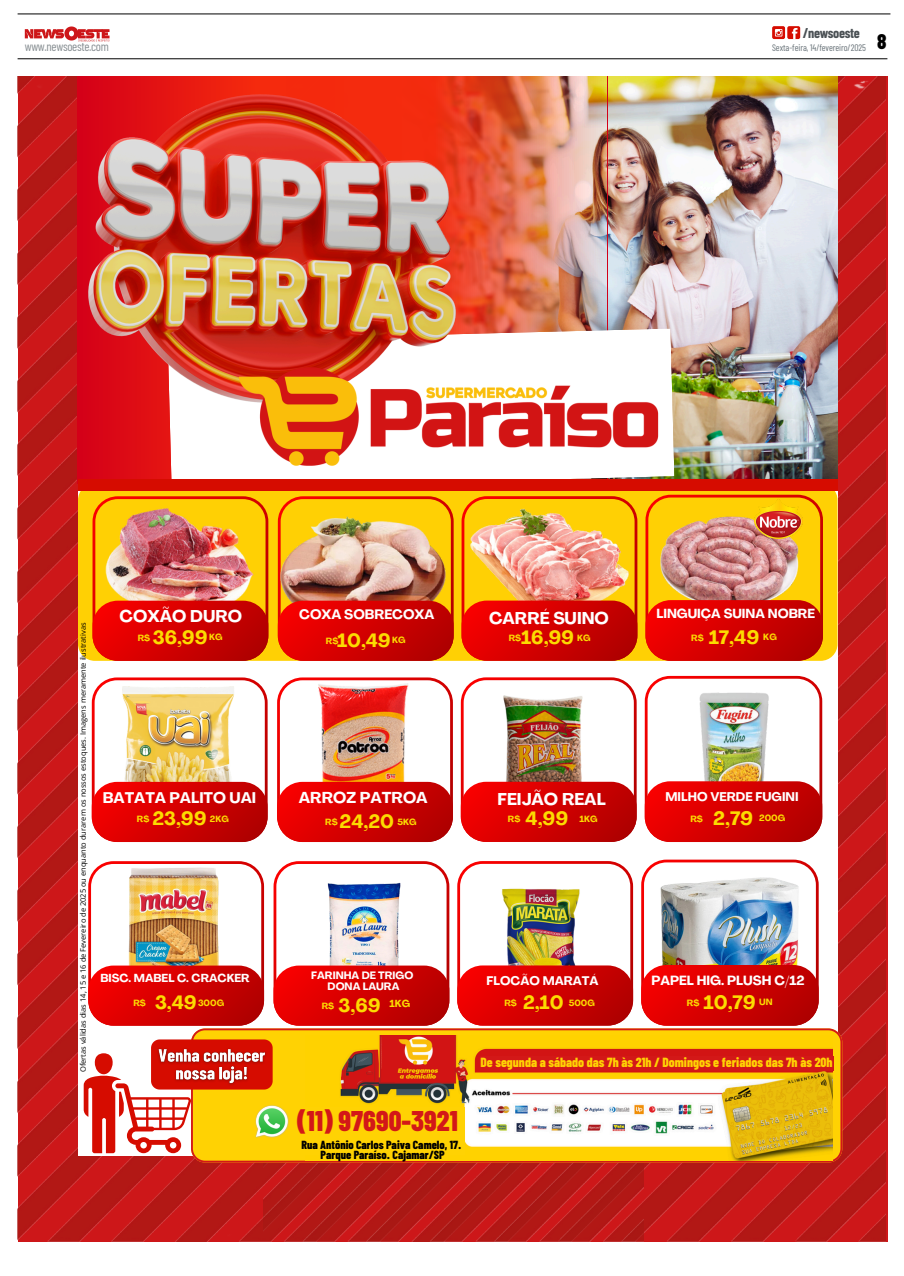
<style>
.page{position:relative;width:904px;height:1276px;background:#fff}
.page>*{position:absolute;margin:0;border:0;box-sizing:border-box;transform-origin:0 0}
.t1{font:800 28.38px "Barlow Condensed";color:#d31818}
.t2{font:800 21.12px "Barlow Condensed";color:#000}
.t3{font:700 19.12px "Agrandir";color:#fcdb00}
.t4{font:700 19px "Agrandir";color:#fcdb00}
.t5{font:700 16.88px "Agrandir";color:#fff}
.t6{font:700 15.62px "Agrandir";color:#fff}
.t7{font:700 15.25px "Agrandir";color:#fff}
.t8{font:700 13.88px "Barlow Condensed";letter-spacing:-.025em;color:#4a5054}
.t9{font:700 13.5px "Agrandir";color:#fff}
.t10{font:800 13.25px "Barlow Condensed";color:#ffd203}
.t11{font:700 13.12px "Agrandir";color:#fff}
.t12{font:700 13px "Agrandir";color:#fff}
.t13{font:12.5px "Barlow Condensed";letter-spacing:-.025em;color:#878e92}
.t14{font:700 12.5px "Agrandir";color:#fff}
.t15{font:700 12.38px "Agrandir";color:#fff}
.t16{font:800 11.75px "Barlow Condensed";color:#000}
.t17{font:700 11.5px "Agrandir";color:#fff}
.t18{font:700 10.5px "Agrandir";color:#fff}
.t19{font:700 10.12px "Agrandir";color:#fcdb00}
.t20{font:9.38px "Barlow Condensed";letter-spacing:-.01em;color:#697379}
.t21{font:700 9px "Agrandir";color:#fcdb00}
.t22{font:700 8.88px "Agrandir";color:#fcdb00}
.t23{font:7.5px "Open Sans";color:#000}
</style>
<div class="page">
<hr style="left:18px;top:13px;width:872px;height:1px;background:#000">
<hr style="left:18px;top:58px;width:869px;height:1px;background:#000">
<svg style="left:25px;top:26px;width:85px;height:15px"></svg>
<svg style="left:772px;top:26px;width:13px;height:13px"></svg>
<svg style="left:775px;top:29px;width:7px;height:8px"></svg>
<div style="left:787px;top:26px;width:13px;height:13px;background:#d60c00;border-radius:2px"></div>
<svg style="left:791px;top:28px;width:6px;height:11px"></svg>
<img style="left:643px;top:76px;width:242px;height:1165px">
<img style="left:18px;top:76px;width:625px;height:1165px">
<div style="left:78px;top:490px;width:759px;height:666px;background:#fff"></div>
<svg style="left:457px;top:861px;width:176px;height:164px"></svg>
<svg style="left:645px;top:676px;width:177px;height:166px"></svg>
<svg style="left:92px;top:677px;width:176px;height:165px"></svg>
<div style="left:78px;top:483px;width:759px;height:178px;background:#ffd004;border-radius:17px"></div>
<img style="left:113px;top:686px;width:131px;height:96px">
<div style="left:92px;top:782px;width:176px;height:60px;background:linear-gradient(to right,#f40000,#b30101);border-radius:25px"></div>
<svg style="left:277px;top:677px;width:176px;height:165px"></svg>
<img style="left:314px;top:683px;width:100px;height:99px">
<div style="left:277px;top:782px;width:176px;height:60px;background:linear-gradient(to right,#f40101,#b30000);border-radius:25px"></div>
<svg style="left:461px;top:677px;width:175px;height:164px"></svg>
<img style="left:486px;top:696px;width:116px;height:86px">
<div style="left:461px;top:782px;width:175px;height:60px;background:linear-gradient(to right,#f40000,#b20000);border-radius:25px"></div>
<img style="left:672px;top:687px;width:122px;height:94px">
<div style="left:645px;top:781px;width:177px;height:61px;background:linear-gradient(to right,#f40101,#b30000);border-radius:25px"></div>
<svg style="left:93px;top:506px;width:175px;height:154px"></svg>
<img style="left:98px;top:496px;width:164px;height:115px">
<div style="left:93px;top:601px;width:175px;height:60px;background:linear-gradient(to right,#f40000,#b20000);border-radius:25px"></div>
<svg style="left:278px;top:513px;width:176px;height:147px"></svg>
<img style="left:281px;top:513px;width:165px;height:140px">
<div style="left:278px;top:601px;width:176px;height:60px;background:linear-gradient(to right,#f40000,#b30100);border-radius:25px"></div>
<svg style="left:461px;top:513px;width:176px;height:147px"></svg>
<img style="left:468px;top:513px;width:162px;height:95px">
<div style="left:461px;top:601px;width:176px;height:60px;background:linear-gradient(to right,#f40200,#b30000);border-radius:25px"></div>
<svg style="left:645px;top:495px;width:178px;height:166px"></svg>
<img style="left:656px;top:494px;width:146px;height:110px">
<div style="left:645px;top:600px;width:178px;height:61px;background:linear-gradient(to right,#f40200,#b30000);border-radius:25px"></div>
<img style="left:607px;top:76px;width:230px;height:404px">
<img style="left:78px;top:76px;width:529px;height:404px">
<svg style="left:168px;top:402px;width:54px;height:78px"></svg>
<div style="left:78px;top:480px;width:759px;height:11px;background:#d60c00"></div>
<img style="left:88px;top:94px;width:368px;height:308px">
<img style="left:222px;top:318px;width:452px;height:195px">
<svg style="left:191px;top:1028px;width:651px;height:134px;background:#f5aa0b"></svg>
<img style="left:306px;top:1036px;width:527px;height:125px">
<div style="left:239px;top:1108px;width:226px;height:47px;background:#ffd203"></div>
<img style="left:273px;top:1103px;width:17px;height:35px">
<img style="left:88px;top:861px;width:176px;height:164px">
<div style="left:88px;top:966px;width:176px;height:60px;background:linear-gradient(to right,#f40101,#b30000);border-radius:25px"></div>
<svg style="left:273px;top:861px;width:176px;height:164px"></svg>
<img style="left:306px;top:876px;width:117px;height:90px">
<div style="left:273px;top:966px;width:176px;height:60px;background:linear-gradient(to right,#f40202,#b30000);border-radius:25px"></div>
<img style="left:476px;top:876px;width:128px;height:90px">
<div style="left:457px;top:965px;width:176px;height:61px;background:linear-gradient(to right,#f40303,#b30000);border-radius:25px"></div>
<svg style="left:641px;top:861px;width:177px;height:165px"></svg>
<img style="left:657px;top:860px;width:146px;height:107px">
<div style="left:641px;top:965px;width:177px;height:61px;background:linear-gradient(to right,#f40202,#b30000);border-radius:25px"></div>
<div style="left:480px;top:1056px;width:353px;height:15px;background:#d31818"></div>
<svg style="left:84px;top:1039px;width:189px;height:114px"></svg>
<img style="left:754px;top:499px;width:49px;height:39px">
<img style="left:154px;top:1045px;width:117px;height:45px">
<p class="t13" style="left:25px;top:39px;width:86px">www.newsoeste.com</p>
<p class="t8" style="left:803px;top:24px;width:58px">/newsoeste</p>
<p class="t20" style="left:772px;top:42px;width:95px">Sexta-feira, 14/fevereiro/2025</p>
<h6 class="t2" style="left:877px;top:28px;width:11px">8</h6>
<p class="t23" style="left:78px;top:1072px;width:451px;rotate:-90deg">Ofertas válidas dias 14, 15 e 16 de Fevereiro de 2025 ou enquanto durarem os nossos estoques. Imagens meramente ilustrativas</p>
<h4 class="t5" style="left:120px;top:609px;width:124px">COXÃO DURO</h4>
<p class="t22" style="left:138px;top:635px;width:14px">R$</p>
<p class="t4" style="left:153px;top:630px;width:56px">36,99</p>
<h2 class="t22" style="left:209px;top:634px;width:15px">KG</h2>
<p class="t5" style="left:489px;top:611px;width:121px">CARRÉ SUINO</p>
<h5 class="t22" style="left:509px;top:635px;width:14px">R$</h5>
<h4 class="t4" style="left:521px;top:630px;width:54px">16,99</h4>
<p class="t9" style="left:299px;top:609px;width:137px">COXA SOBRECOXA</p>
<h2 class="t22" style="left:326px;top:638px;width:14px">R$</h2>
<p class="t4" style="left:337px;top:633px;width:55px">10,49</p>
<h2 class="t22" style="left:392px;top:636px;width:15px">KG</h2>
<p class="t22" style="left:577px;top:635px;width:15px">KG</p>
<h2 class="t12" style="left:656px;top:608px;width:160px">LINGUIÇA SUINA NOBRE</h2>
<p class="t21" style="left:691px;top:634px;width:14px">R$</p>
<p class="t3" style="left:709px;top:630px;width:52px">17,49</p>
<p class="t21" style="left:763px;top:633px;width:15px">KG</p>
<p class="t7" style="left:103px;top:791px;width:155px">BATATA PALITO UAI</p>
<p class="t6" style="left:299px;top:791px;width:130px">ARROZ PATROA</p>
<p class="t5" style="left:498px;top:792px;width:110px">FEIJÃO REAL</p>
<p class="t22" style="left:137px;top:816px;width:14px">R$</p>
<p class="t4" style="left:152px;top:811px;width:56px">23,99</p>
<p class="t22" style="left:210px;top:816px;width:20px">2KG</p>
<p class="t22" style="left:325px;top:819px;width:14px">R$</p>
<p class="t4" style="left:340px;top:814px;width:56px">24,20</p>
<p class="t22" style="left:397px;top:818px;width:21px">5KG</p>
<p class="t22" style="left:508px;top:816px;width:14px">R$</p>
<p class="t4" style="left:526px;top:811px;width:44px">4,99</p>
<p class="t22" style="left:579px;top:816px;width:20px">1KG</p>
<p class="t14" style="left:665px;top:792px;width:134px">MILHO VERDE FUGINI</p>
<p class="t21" style="left:690px;top:816px;width:14px">R$</p>
<h6 class="t3" style="left:713px;top:811px;width:41px">2,79</h6>
<p class="t21" style="left:759px;top:814px;width:28px">200G</p>
<p class="t17" style="left:100px;top:974px;width:151px">BISC. MABEL C. CRACKER</p>
<h2 class="t22" style="left:133px;top:999px;width:14px">R$</h2>
<p class="t4" style="left:155px;top:995px;width:43px">3,49</p>
<p class="t21" style="left:198px;top:1000px;width:28px">300G</p>
<p class="t18" style="left:311px;top:971px;width:104px">FARINHA DE TRIGO</p>
<h5 class="t18" style="left:328px;top:982px;width:73px">DONA LAURA</h5>
<p class="t22" style="left:322px;top:1002px;width:14px">R$</p>
<p class="t4" style="left:339px;top:998px;width:43px">3,69</p>
<p class="t19" style="left:389px;top:1000px;width:22px">1KG</p>
<p class="t15" style="left:487px;top:975px;width:114px">FLOCÃO MARATÁ</p>
<p class="t22" style="left:504px;top:999px;width:14px">R$</p>
<p class="t4" style="left:523px;top:995px;width:42px">2,10</p>
<h2 class="t22" style="left:569px;top:999px;width:28px">500G</h2>
<p class="t11" style="left:651px;top:975px;width:155px">PAPEL HIG. PLUSH C/12</p>
<p class="t21" style="left:687px;top:999px;width:14px">R$</p>
<h2 class="t3" style="left:703px;top:995px;width:54px">10,79</h2>
<p class="t21" style="left:759px;top:998px;width:15px">UN</p>
<h4 class="t10" style="left:480px;top:1053px;width:354px">De segunda a sábado das 7h às 21h / Domingos e feriados das 7h às 20h</h4>
<p class="t1" style="left:297px;top:1103px;width:162px">(11) 97690-3921</p>
<h2 class="t16" style="left:301px;top:1137px;width:161px">Rua Antônio Carlos Paiva Camelo, 17.</h2>
<p class="t16" style="left:321px;top:1147px;width:125px">Parque Paraíso. Cajamar/SP</p>
</div>
